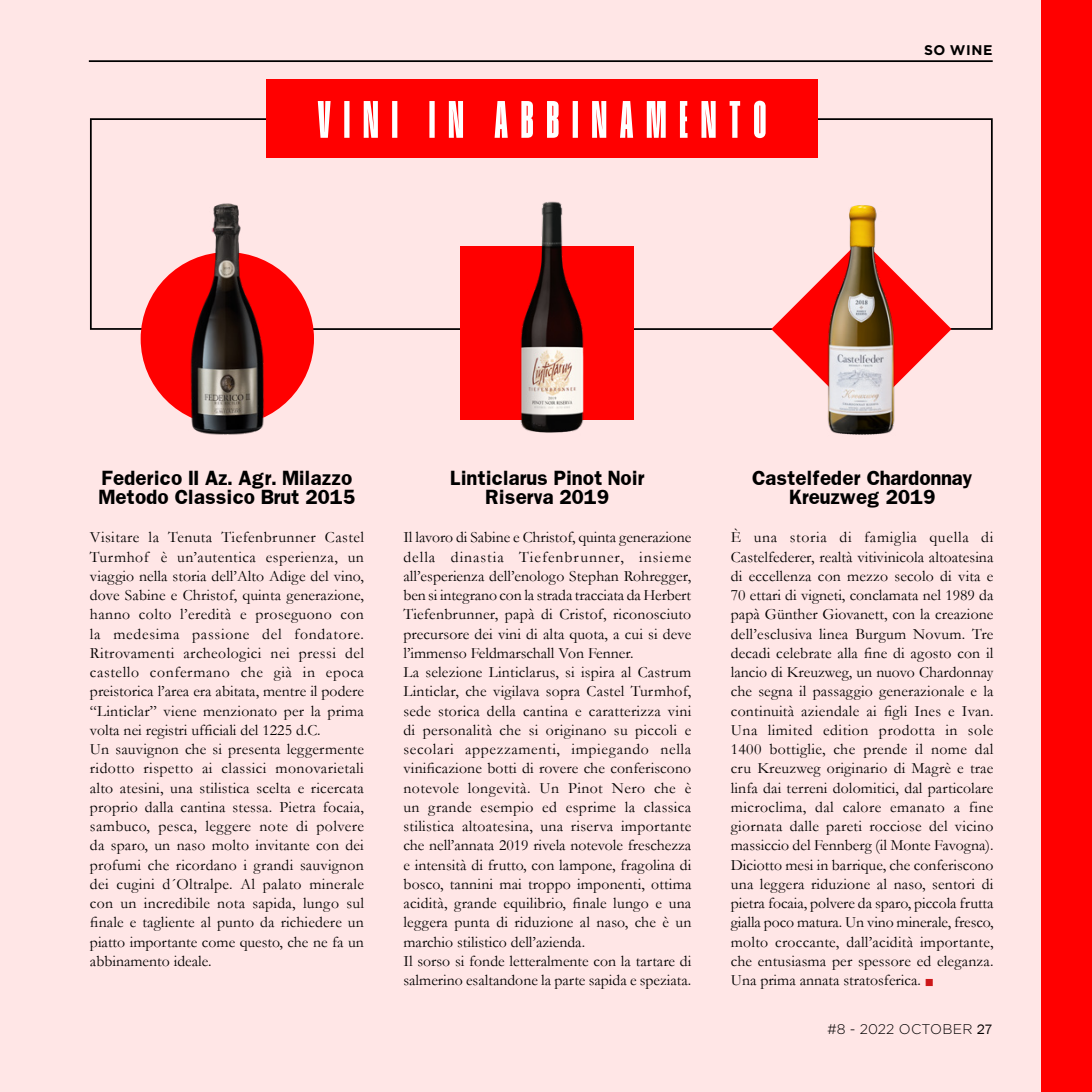
<style>
.page{position:relative;width:1092px;height:1092px;background:#fff}
.page>*{position:absolute;margin:0;border:0;box-sizing:border-box;transform-origin:0 0}
.t1{font:700 17.5px/19.2px "Franklin";letter-spacing:-.02em;color:#000;text-align:center}
.t2{font:15.75px/19.2px "Garamond";letter-spacing:.015em;color:#000}
.t3{font:300 14px "Gotham Pro";letter-spacing:.02em;color:#000}
.t4{font:700 14px "Gotham Pro";letter-spacing:.04em;color:#000}
.s1{color:#cd1719}
.s2{font-family:"Franklin Gothic";font-weight:400}
</style>
<div class="page">
<div style="left:0;top:0;width:1041px;height:1091px;background:#ffe6e6"></div>
<svg style="left:90px;top:118px;width:224px;height:212px"></svg>
<hr style="left:295px;top:328px;width:181px;height:2px;background:#000">
<hr style="left:605px;top:328px;width:182px;height:2px;background:#000">
<div style="left:460px;top:246px;width:173px;height:174px;background:#f00"></div>
<img style="left:520px;top:201px;width:64px;height:232px">
<hr style="left:89px;top:60px;width:903px;height:2px;background:#000">
<div style="left:1041px;top:0;width:50px;height:1091px;background:#f00"></div>
<div style="left:141px;top:252px;width:173px;height:173px;background:#f00;border-radius:50%"></div>
<img style="left:189px;top:202px;width:77px;height:233px">
<svg style="left:660px;top:117px;width:333px;height:213px"></svg>
<svg style="left:771px;top:239px;width:180px;height:147px"></svg>
<img style="left:826px;top:201px;width:69px;height:234px">
<div style="left:266px;top:79px;width:551px;height:79px;background:#f00"></div>
<svg style="left:318px;top:101px;width:447px;height:37px"></svg>
<p class="t4" style="left:924px;top:42px;width:70px">SO WINE</p>
<p class="t1" style="left:99px;top:467px;width:258px;text-align:left">Federico II Az. Agr. Milazzo<br>Metodo Classico Brut 2015</p>
<p class="t2" style="left:90px;top:527px;width:275px">Visitare la Tenuta Tiefenbrunner Castel Turmhof è un’autentica esperienza, un viaggio nella storia dell’Alto Adige del vino, dove Sabine e Christof, quinta generazione, hanno colto l’eredità e proseguono con la medesima passione del fondatore.<br>Ritrovamenti archeologici nei pressi del castello confermano che già in epoca preistorica l’area era abitata, mentre il podere “Linticlar” viene menzionato per la prima volta nei registri ufficiali del 1225 d.C.<br>Un sauvignon che si presenta leggermente ridotto rispetto ai classici monovarietali alto atesini, una stilistica scelta e ricercata proprio dalla cantina stessa. Pietra focaia, sambuco, pesca, leggere note di polvere da sparo, un naso molto invitante con dei profumi che ricordano i grandi sauvignon dei cugini d´Oltralpe. Al palato minerale con un incredibile nota sapida, lungo sul finale e tagliente al punto da richiedere un piatto importante come questo, che ne fa un abbinamento ideale.</p>
<p class="t1" style="left:450px;top:467px;width:196px">Linticlarus Pinot Noir<br>Riserva 2019</p>
<p class="t2" style="left:403px;top:527px;width:289px">Il lavoro di Sabine e Christof, quinta generazione della dinastia Tiefenbrunner, insieme all’esperienza dell’enologo Stephan Rohregger, ben si integrano con la strada tracciata da Herbert Tiefenbrunner, papà di Cristof, riconosciuto precursore dei vini di alta quota, a cui si deve l’immenso Feldmarschall Von Fenner.<br>La selezione Linticlarus, si ispira al Castrum Linticlar, che vigilava sopra Castel Turmhof, sede storica della cantina e caratterizza vini di personalità che si originano su piccoli e secolari appezzamenti, impiegando nella vinificazione botti di rovere che conferiscono notevole longevità. Un Pinot Nero che è un grande esempio ed esprime la classica stilistica altoatesina, una riserva importante che nell’annata 2019 rivela notevole freschezza e intensità di frutto, con lampone, fragolina di bosco, tannini mai troppo imponenti, ottima acidità, grande equilibrio, finale lungo e una leggera punta di riduzione al naso, che è un marchio stilistico dell’azienda.<br>Il sorso si fonde letteralmente con la tartare di salmerino esaltandone la parte sapida e speziata.</p>
<p class="t1" style="left:751px;top:467px;width:222px">Castelfeder Chardonnay<br>Kreuzweg 2019</p>
<p class="t2" style="left:730px;top:527px;width:264px;text-align:justify">È una storia di famiglia quella di Castelfederer, realtà vitivinicola altoatesina di eccellenza con mezzo secolo di vita e 70 ettari di vigneti, conclamata nel 1989 da papà Günther Giovanett, con la creazione dell’esclusiva linea Burgum Novum. Tre decadi celebrate alla fine di agosto con il lancio di Kreuzweg, un nuovo Chardonnay che segna il passaggio generazionale e la continuità aziendale ai figli Ines e Ivan.<br>Una limited edition prodotta in sole 1400 bottiglie, che prende il nome dal cru Kreuzweg originario di Magrè e trae linfa dai terreni dolomitici, dal particolare microclima, dal calore emanato a fine giornata dalle pareti rocciose del vicino massiccio del Fennberg (il Monte Favogna).<br>Diciotto mesi in barrique, che conferiscono una leggera riduzione al naso, sentori di pietra focaia, polvere da sparo, piccola frutta gialla poco matura. Un vino minerale, fresco, molto croccante, dall’acidità importante, che entusiasma per spessore ed eleganza.<br>Una prima annata stratosferica. <span class="s1">■</span></p>
<p class="t3" style="left:827px;top:1021px;width:167px">#8 - 2022 OCTOBER <span class="s2">27</span></p>
</div>
